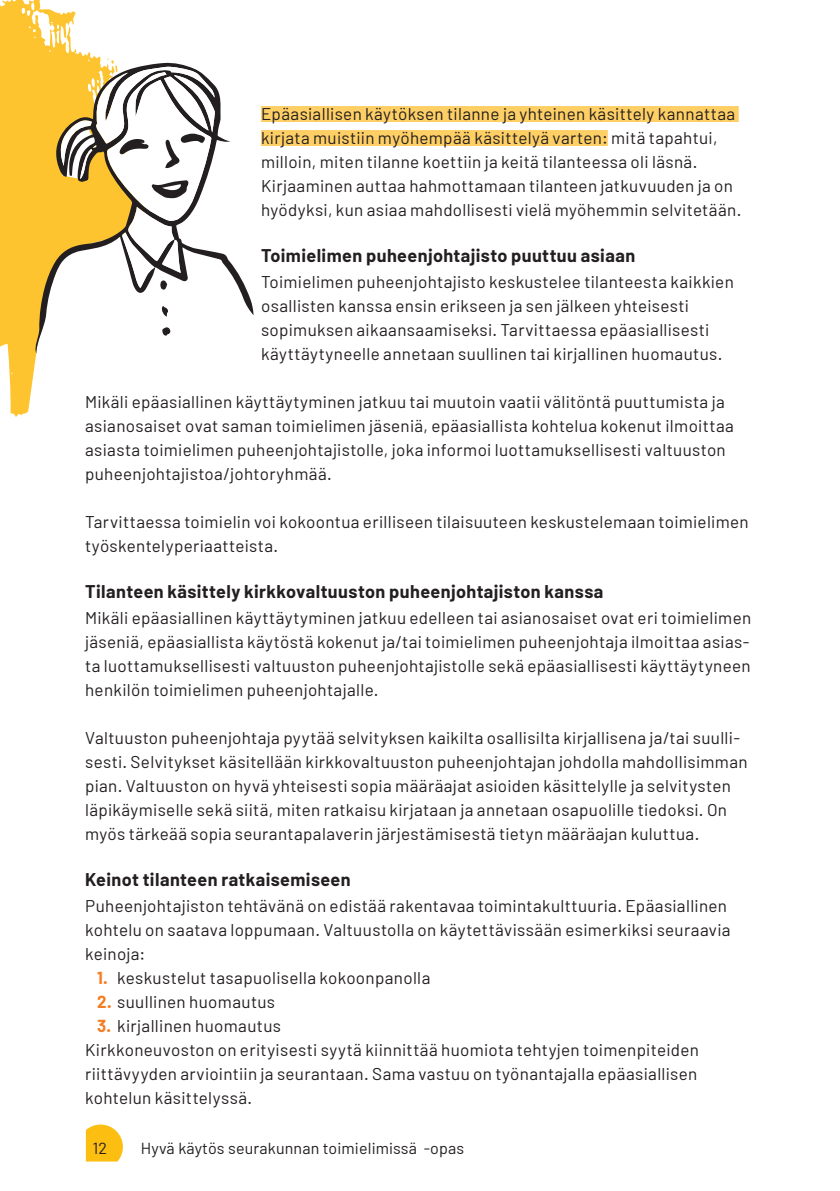
<style>
.page{position:relative;width:840px;height:1191px;background:#fff}
.page>*{position:absolute;margin:0;border:0;box-sizing:border-box;transform-origin:0 0}
.PIKKUOTSIKKO_MUSTA{font:700 18px "Barlow";letter-spacing:.025em;color:#231f20}
.leipis{font:17px/24px "Barlow";letter-spacing:.02em;color:#231f20}
.t1{font:16px "Barlow";letter-spacing:.01em;color:#231f20}
.s1{font-weight:700;color:#f47d21}
</style>
<div class="page">
<svg style="left:86px;top:1124px;width:37px;height:37px"></svg>
<svg style="left:0;top:0;width:101px;height:417px;fill:#fec430"></svg>
<svg style="left:215px;top:86px;width:38px;height:229px"></svg>
<svg style="left:27px;top:58px;width:188px;height:359px"></svg>
<div style="left:261px;top:106px;width:477px;height:16px;background:#fecf65"></div>
<div style="left:261px;top:130px;width:346px;height:16px;background:#fecf65"></div>
<p class="leipis" style="left:261px;top:101px;width:481px">Epäasiallisen käytöksen tilanne ja yhteinen käsittely kannattaa kirjata muistiin myöhempää käsittelyä varten: mitä tapahtui, milloin, miten tilanne koettiin ja keitä tilanteessa oli läsnä.<br>Kirjaaminen auttaa hahmottamaan tilanteen jatkuvuuden ja on hyödyksi, kun asiaa mahdollisesti vielä myöhemmin selvitetään.</p>
<p class="PIKKUOTSIKKO_MUSTA" style="left:261px;top:244px;width:375px">Toimielimen puheenjohtajisto puuttuu asiaan</p>
<p class="leipis" style="left:261px;top:269px;width:474px">Toimielimen puheenjohtajisto keskustelee tilanteesta kaikkien osallisten kanssa ensin erikseen ja sen jälkeen yhteisesti sopimuksen aikaansaamiseksi. Tarvittaessa epäasiallisesti käyttäytyneelle annetaan suullinen tai kirjallinen huomautus.</p>
<p class="leipis" style="left:85px;top:389px;width:650px">Mikäli epäasiallinen käyttäytyminen jatkuu tai muutoin vaatii välitöntä puuttumista ja asianosaiset ovat saman toimielimen jäseniä, epäasiallista kohtelua kokenut ilmoittaa asiasta toimielimen puheenjohtajistolle, joka informoi luottamuksellisesti valtuuston puheenjohtajistoa/johtoryhmää.</p>
<p class="leipis" style="left:85px;top:509px;width:664px">Tarvittaessa toimielin voi kokoontua erilliseen tilaisuuteen keskustelemaan toimielimen työskentelyperiaatteista.</p>
<p class="PIKKUOTSIKKO_MUSTA" style="left:85px;top:580px;width:519px">Tilanteen käsittely kirkkovaltuuston puheenjohtajiston kanssa</p>
<p class="leipis" style="left:85px;top:605px;width:667px;text-align:justify">Mikäli epäasiallinen käyttäytyminen jatkuu edelleen tai asianosaiset ovat eri toimielimen jäseniä, epäasiallista käytöstä kokenut ja/tai toimielimen puheenjohtaja ilmoittaa asias&shy;ta luottamuksellisesti valtuuston puheenjohtajistolle sekä epäasiallisesti käyttäytyneen henkilön toimielimen puheenjohtajalle.</p>
<p class="leipis" style="left:85px;top:725px;width:663px">Valtuuston puheenjohtaja pyytää selvityksen kaikilta osallisilta kirjallisena ja/tai suulli&shy;sesti. Selvitykset käsitellään kirkkovaltuuston puheenjohtajan johdolla mahdollisimman pian. Valtuuston on hyvä yhteisesti sopia määräajat asioiden käsittelylle ja selvitysten läpikäymiselle sekä siitä, miten ratkaisu kirjataan ja annetaan osapuolille tiedoksi. On myös tärkeää sopia seurantapalaverin järjestämisestä tietyn määräajan kuluttua.</p>
<p class="PIKKUOTSIKKO_MUSTA" style="left:85px;top:868px;width:267px">Keinot tilanteen ratkaisemiseen</p>
<p class="leipis" style="left:85px;top:893px;width:646px">Puheenjohtajiston tehtävänä on edistää rakentavaa toimintakulttuuria. Epäasiallinen kohtelu on saatava loppumaan. Valtuustolla on käytettävissään esimerkiksi seuraavia keinoja:</p>
<p class="leipis" style="left:97px;top:965px;width:334px"><span class="s1">1.</span> keskustelut tasapuolisella kokoonpanolla</p>
<p class="leipis" style="left:97px;top:989px;width:179px"><span class="s1">2.</span> suullinen huomautus</p>
<p class="leipis" style="left:97px;top:1013px;width:185px"><span class="s1">3.</span> kirjallinen huomautus</p>
<p class="leipis" style="left:85px;top:1037px;width:615px;text-align:justify">Kirkkoneuvoston on erityisesti syytä kiinnittää huomiota tehtyjen toimenpiteiden riittävyyden arviointiin ja seurantaan. Sama vastuu on työnantajalla epäasiallisen kohtelun käsittelyssä.</p>
<p class="t1" style="left:93px;top:1137px;width:16px">12</p>
<p class="t1" style="left:141px;top:1137px;width:324px">Hyvä käytös seurakunnan toimielimissä -opas</p>
</div>
